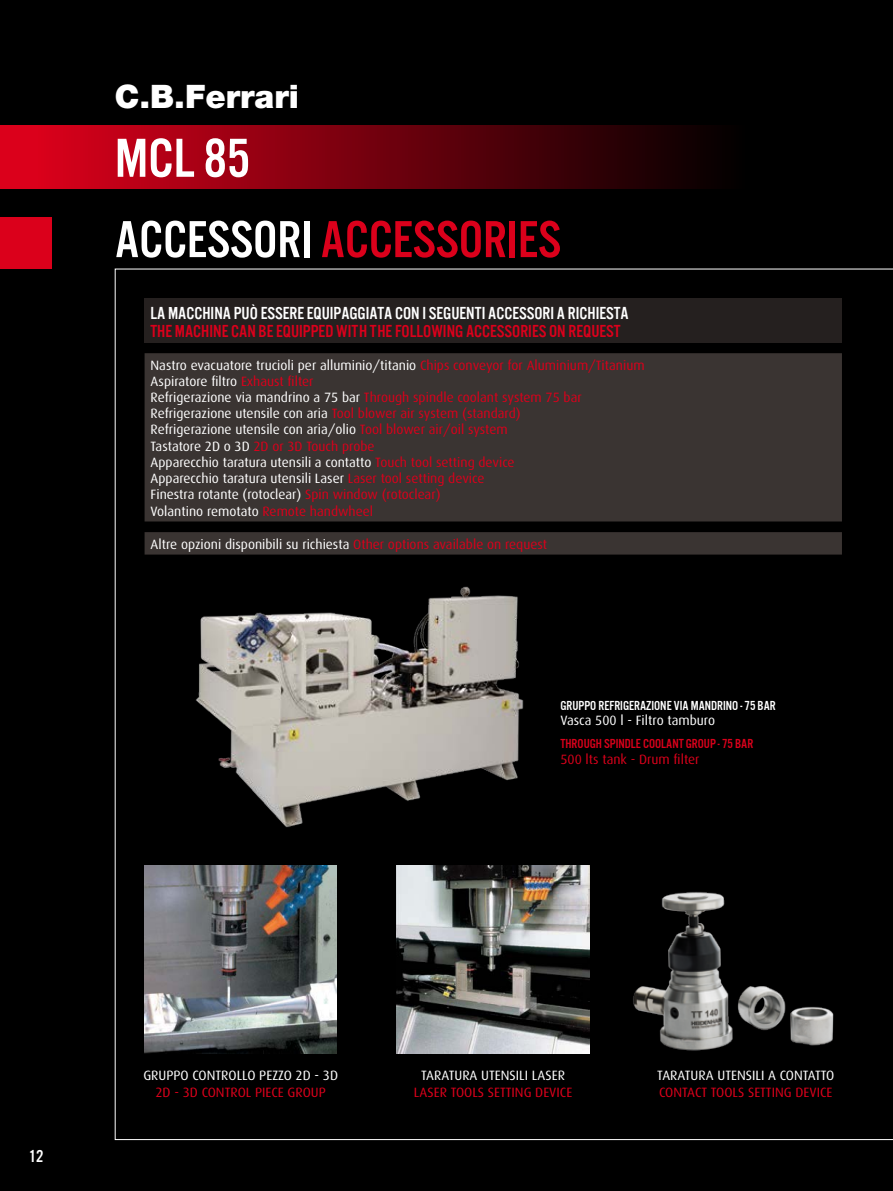
<style>
.page{position:relative;width:893px;height:1191px;background:#000}
.page>*{position:absolute;margin:0;border:0;box-sizing:border-box;transform-origin:0 0}
.t1{font:57px "U.S.101";color:#fff}
.t2{font:54px "U.S.101";color:#db001b}
.t3{font:900 32.4px "Helvetica Neue LT Std";color:#fff}
.t4{font:18px "U.S.101";color:#fff}
.t5{font:18px "U.S.101";color:#db001b}
.t6{font:13.5px/16.2px "Dax";color:#fff}
.t7{font:13.5px "Dax";color:#db001b}
.t8{font:13.5px "U.S.101";color:#fff}
.t9{font:13.5px "U.S.101";color:#db001b}
.s1{color:#fff}
.s2{color:#db001b}
</style>
<div class="page">
<div style="left:0;top:217px;width:51px;height:51px;background:#db001b"></div>
<div style="left:0;top:125px;width:756px;height:64px;background:linear-gradient(to right,#e5001c,#000)"></div>
<img style="left:196px;top:586px;width:328px;height:242px">
<img style="left:145px;top:865px;width:192px;height:188px">
<img style="left:397px;top:865px;width:192px;height:188px">
<img style="left:633px;top:892px;width:201px;height:159px">
<div style="left:145px;top:298px;width:697px;height:44px;background:#25201f"></div>
<div style="left:145px;top:353px;width:697px;height:201px;background:#3a3432"></div>
<h3 class="t3" style="left:115px;top:77px;width:186px">C.B.Ferrari</h3>
<h1 class="t1" style="left:115px;top:128px;width:137px">MCL 85</h1>
<h2 class="t2" style="left:115px;top:211px;width:448px"><span class="s1">ACCESSORI</span> ACCESSORIES</h2>
<h3 class="t4" style="left:151px;top:303px;width:480px">LA MACCHINA PUÒ ESSERE EQUIPAGGIATA CON I SEGUENTI ACCESSORI A RICHIESTA</h3>
<h3 class="t5" style="left:151px;top:321px;width:472px">THE MACHINE CAN BE EQUIPPED WITH THE FOLLOWING ACCESSORIES ON REQUEST</h3>
<p class="t6" style="left:151px;top:357px;width:496px">Nastro evacuatore trucioli per alluminio/titanio <span class="s2">Chips conveyor for Aluminium/Titanium </span>Aspiratore filtro <span class="s2">Exhaust filter<br></span>Refrigerazione via mandrino a 75 bar <span class="s2">Through spindle coolant system 75 bar </span>Refrigerazione utensile con aria <span class="s2">Tool blower air system (standard)<br></span>Refrigerazione utensile con aria/olio <span class="s2">Tool blower air/oil system<br></span>Tastatore 2D o 3D <span class="s2">2D or 3D Touch probe<br></span>Apparecchio taratura utensili a contatto <span class="s2">Touch tool setting device<br></span>Apparecchio taratura utensili Laser <span class="s2">Laser tool setting device<br></span>Finestra rotante (rotoclear) <span class="s2">Spin window (rotoclear)<br></span>Volantino remotato <span class="s2">Remote handwheel</span></p>
<p class="t6" style="left:151px;top:536px;width:398px">Altre opzioni disponibili su richiesta <span class="s2">Other options available on request</span></p>
<p class="t8" style="left:560px;top:698px;width:217px">GRUPPO REFRIGERAZIONE VIA MANDRINO - 75 BAR</p>
<p class="t6" style="left:560px;top:712px;width:156px">Vasca 500 l - Filtro tamburo</p>
<p class="t9" style="left:560px;top:736px;width:194px">THROUGH SPINDLE COOLANT GROUP - 75 BAR</p>
<p class="t7" style="left:560px;top:751px;width:141px">500 lts tank - Drum filter</p>
<h3 class="t4" style="left:29px;top:1146px;width:16px">12</h3>
<p class="t6" style="left:143px;top:1067px;width:196px">GRUPPO CONTROLLO PEZZO 2D - 3D</p>
<p class="t7" style="left:156px;top:1084px;width:172px">2D - 3D CONTROL PIECE GROUP</p>
<p class="t6" style="left:421px;top:1067px;width:145px">TARATURA UTENSILI LASER</p>
<p class="t7" style="left:414px;top:1084px;width:160px">LASER TOOLS SETTING DEVICE</p>
<p class="t6" style="left:657px;top:1067px;width:179px">TARATURA UTENSILI A CONTATTO</p>
<p class="t7" style="left:659px;top:1084px;width:175px">CONTACT TOOLS SETTING DEVICE</p>
</div>
